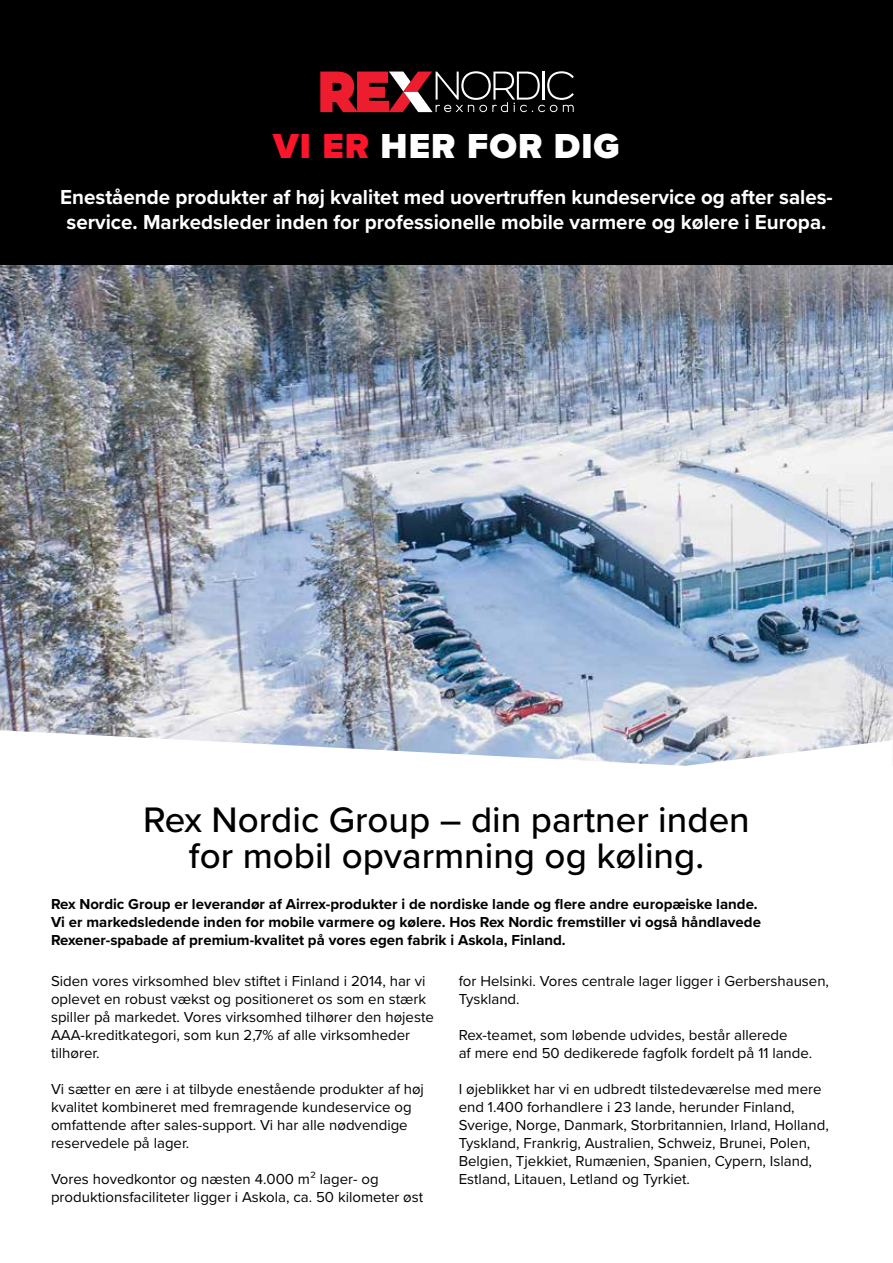
<style>
.page{position:relative;width:893px;height:1263px;background:#fff}
.page>*{position:absolute;margin:0;border:0;box-sizing:border-box;transform-origin:0 0}
.t1{font:500 36.75px/36.8px "Proxima Nova";color:#000;text-align:center}
.t2{font:900 36px "Proxima Nova";letter-spacing:.03em;color:#fff}
.t3{font:700 21px/25.2px "Proxima Nova";color:#fff;text-align:center}
.t4{font:15px/18px "Proxima Nova";color:#000}
.t5{font:700 15px/18px "Proxima Nova";color:#000}
.s1{color:#ff152b}
</style>
<div class="page">
<img style="left:0;top:265px;width:893px;height:465px">
<div style="left:0;top:0;width:893px;height:265px;background:#000"></div>
<svg style="left:320px;top:71px;width:254px;height:41px"></svg>
<svg style="left:0;top:730px;width:893px;height:36px"></svg>
<h2 class="t2" style="left:273px;top:119px;width:348px"><span class="s1">VI ER</span> HER FOR DIG</h2>
<h3 class="t3" style="left:60px;top:184px;width:774px">Enestående produkter af høj kvalitet med uovertruffen kundeservice og after sales&shy;service. Markedsleder inden for professionelle mobile varmere og kølere i Europa.</h3>
<h1 class="t1" style="left:143px;top:800px;width:608px">Rex Nordic Group – din partner inden for mobil opvarmning og køling.</h1>
<p class="t5" style="left:51px;top:895px;width:711px">Rex Nordic Group er leverandør af Airrex-produkter i de nordiske lande og flere andre europæiske lande.<br>Vi er markedsledende inden for mobile varmere og kølere. Hos Rex Nordic fremstiller vi også håndlavede<br>Rexener-spabade af premium-kvalitet på vores egen fabrik i Askola, Finland.</p>
<p class="t4" style="left:51px;top:972px;width:384px">Siden vores virksomhed blev stiftet i Finland i 2014, har vi oplevet en robust vækst og positioneret os som en stærk spiller på markedet. Vores virksomhed tilhører den højeste AAA-kreditkategori, som kun 2,7% af alle virksomheder tilhører.</p>
<p class="t4" style="left:51px;top:1080px;width:374px">Vi sætter en ære i at tilbyde enestående produkter af høj kvalitet kombineret med fremragende kundeservice og omfattende after sales-support. Vi har alle nødvendige reservedele på lager.</p>
<p class="t4" style="left:51px;top:1170px;width:374px">Vores hovedkontor og næsten 4.000 m² lager- og produktionsfaciliteter ligger i Askola, ca. 50 kilometer øst</p>
<p class="t4" style="left:459px;top:972px;width:372px">for Helsinki. Vores centrale lager ligger i Gerbershausen,<br>Tyskland.</p>
<p class="t4" style="left:459px;top:1026px;width:355px">Rex-teamet, som løbende udvides, består allerede<br>af mere end 50 dedikerede fagfolk fordelt på 11 lande.</p>
<p class="t4" style="left:459px;top:1080px;width:372px">I øjeblikket har vi en udbredt tilstedeværelse med mere end 1.400 forhandlere i 23 lande, herunder Finland, Sverige, Norge, Danmark, Storbritannien, Irland, Holland, Tyskland, Frankrig, Australien, Schweiz, Brunei, Polen, Belgien, Tjekkiet, Rumænien, Spanien, Cypern, Island, Estland, Litauen, Letland og Tyrkiet.</p>
</div>
